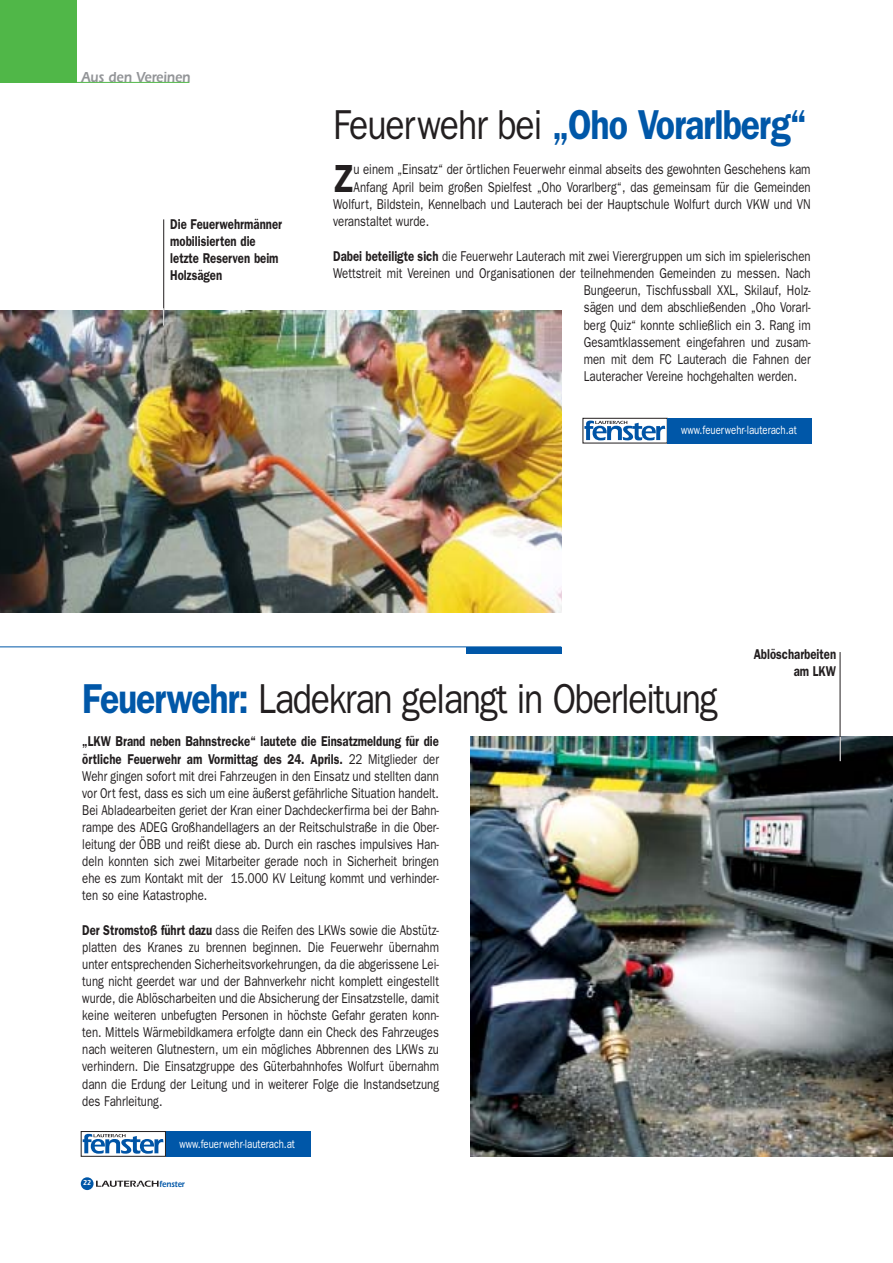
<style>
.page{position:relative;width:893px;height:1263px;background:#fff}
.page>*{position:absolute;margin:0;border:0;box-sizing:border-box;transform-origin:0 0}
.t1{font:42px "Franklin Gothic";letter-spacing:-.035em;color:#231f20;scale:.85 1}
.t2{font:600 42px "Franklin Gothic";letter-spacing:-.03em;color:#0057a8;scale:.85 1}
.t3{font:600 39.3px "Franklin Gothic";color:#231f20;scale:.8 1}
.t4{font:600 15px "Itc Eras";color:#939598;scale:.85 1}
.t5{font:14.25px/17.1px "Franklin Gothic";color:#231f20;text-align:justify;scale:.8 1}
.t6{font:600 14.25px/17.1px "Franklin Gothic";color:#231f20;scale:.8 1}
.t7{font:12px "Franklin Gothic";color:#fff;scale:.8 1}
.t8{font:600 9px "Itc Eras";color:#0057a8;scale:.85 1}
.t9{font:600 7.5px "Itc Eras";color:#fff;scale:.85 1}
.s1{font-weight:400;color:#231f20}
.s2{font-weight:600}
.s3{font-weight:600;color:#0057a8}
</style>
<div class="page">
<img style="left:0;top:311px;width:561px;height:301px">
<img style="left:471px;top:737px;width:422px;height:420px">
<hr style="left:163px;top:219px;width:1px;height:107px;background:#231f20">
<svg style="left:163px;top:308px;width:1px;height:18px"></svg>
<hr style="left:840px;top:652px;width:1px;height:109px;background:#231f20">
<svg style="left:840px;top:737px;width:1px;height:24px"></svg>
<hr style="left:0;top:647px;width:561px;height:1px;background:#0057a8">
<div style="left:81px;top:1131px;width:85px;height:26px;border:1px solid #231f20"></div>
<svg style="left:83px;top:1134px;width:80px;height:20px"></svg>
<div style="left:166px;top:1131px;width:144px;height:26px;background:#0057a8"></div>
<div style="left:583px;top:418px;width:85px;height:25px;border:1px solid #231f20"></div>
<svg style="left:584px;top:421px;width:81px;height:19px"></svg>
<div style="left:668px;top:418px;width:144px;height:25px;background:#0057a8"></div>
<div style="left:466px;top:647px;width:95px;height:6px;background:#0057a8"></div>
<div style="left:81px;top:1177px;width:13px;height:13px;background:#0057a8;border-radius:50%"></div>
<svg style="left:96px;top:1180px;width:63px;height:7px"></svg>
<div style="left:0;top:0;width:77px;height:83px;background:#50b748"></div>
<hr style="left:75px;top:82px;width:114px;height:1px;background:#50b748">
<p class="t4" style="left:82px;top:72px;width:130px">Aus den Vereinen</p>
<p class="t6" style="left:170px;top:217px;width:141px">Die Feuerwehrmänner mobilisierten die letzte Reserven beim<br>Holzsägen</p>
<h1 class="t2" style="left:333px;top:110px;width:559px"><span class="s1">Feuerwehr bei</span> „Oho Vorarlberg“</h1>
<h2 class="t3" style="left:333px;top:165px;width:27px">Z</h2>
<p class="t5" style="left:354px;top:162px;width:573px">u einem „Einsatz“ der örtlichen Feuerwehr einmal abseits des gewohnten Geschehens kam</p>
<p class="t5" style="left:354px;top:180px;width:573px">Anfang April beim großen Spielfest „Oho Vorarlberg“, das gemeinsam für die Gemeinden</p>
<p class="t5" style="left:333px;top:197px;width:598px">Wolfurt, Bildstein, Kennelbach und Lauterach bei der Hauptschule Wolfurt durch VKW und VN</p>
<p class="t5" style="left:333px;top:214px;width:122px">veranstaltet wurde.</p>
<p class="t5" style="left:333px;top:249px;width:598px"><span class="s2">Dabei beteiligte sich</span> die Feuerwehr Lauterach mit zwei Vierergruppen um sich im spielerischen</p>
<p class="t5" style="left:333px;top:266px;width:598px">Wettstreit mit Vereinen und Organisationen der teilnehmenden Gemeinden zu messen. Nach</p>
<p class="t5" style="left:584px;top:283px;width:285px">Bungeerun, Tischfussball XXL, Skilauf, Holz-</p>
<p class="t5" style="left:584px;top:300px;width:285px">sägen und dem abschließenden „Oho Vorarl-</p>
<p class="t5" style="left:584px;top:317px;width:285px">berg Quiz“ konnte schließlich ein 3. Rang im</p>
<p class="t5" style="left:584px;top:335px;width:285px">Gesamtklassement eingefahren und zusam-</p>
<p class="t5" style="left:584px;top:352px;width:285px">men mit dem FC Lauterach die Fahnen der</p>
<p class="t5" style="left:584px;top:369px;width:268px">Lauteracher Vereine hochgehalten werden.</p>
<p class="t7" style="left:681px;top:426px;width:146px">www.feuerwehr-lauterach.at</p>
<p class="t6" style="left:754px;top:647px;width:105px;text-align:right">Ablöscharbeiten am LKW</p>
<h1 class="t1" style="left:82px;top:684px;width:749px"><span class="s3">Feuerwehr:</span> Ladekran gelangt in Oberleitung</h1>
<p class="t5" style="left:82px;top:734px;width:447px"><span class="s2">„LKW Brand neben Bahnstrecke“ lautete die Einsatzmeldung für die örtliche Feuerwehr am Vormittag des 24. Aprils.</span> 22 Mitglieder der Wehr gingen sofort mit drei Fahrzeugen in den Einsatz und stellten dann vor Ort fest, dass es sich um eine äußerst gefährliche Situation handelt.<br>Bei Abladearbeiten geriet der Kran einer Dachdeckerfirma bei der Bahn&shy;rampe des ADEG Großhandellagers an der Reitschulstraße in die Ober&shy;leitung der ÖBB und reißt diese ab. Durch ein rasches impulsives Han&shy;deln konnten sich zwei Mitarbeiter gerade noch in Sicherheit bringen ehe es zum Kontakt mit der 15.000 KV Leitung kommt und verhinder&shy;ten so eine Katastrophe.</p>
<p class="t5" style="left:82px;top:922px;width:447px"><span class="s2">Der Stromstoß führt dazu</span> dass die Reifen des LKWs sowie die Abstütz&shy;platten des Kranes zu brennen beginnen. Die Feuerwehr übernahm unter entsprechenden Sicherheitsvorkehrungen, da die abgerissene Lei&shy;tung nicht geerdet war und der Bahnverkehr nicht komplett eingestellt wurde, die Ablöscharbeiten und die Absicherung der Einsatzstelle, damit keine weiteren unbefugten Personen in höchste Gefahr geraten konn&shy;ten. Mittels Wärmebildkamera erfolgte dann ein Check des Fahrzeuges nach weiteren Glutnestern, um ein mögliches Abbrennen des LKWs zu verhindern. Die Einsatzgruppe des Güterbahnhofes Wolfurt übernahm dann die Erdung der Leitung und in weiterer Folge die Instandsetzung des Fahrleitung.</p>
<p class="t7" style="left:179px;top:1139px;width:146px">www.feuerwehr-lauterach.at</p>
<p class="t9" style="left:83px;top:1180px;width:11px">22</p>
<p class="t8" style="left:160px;top:1181px;width:31px">fenster</p>
</div>
